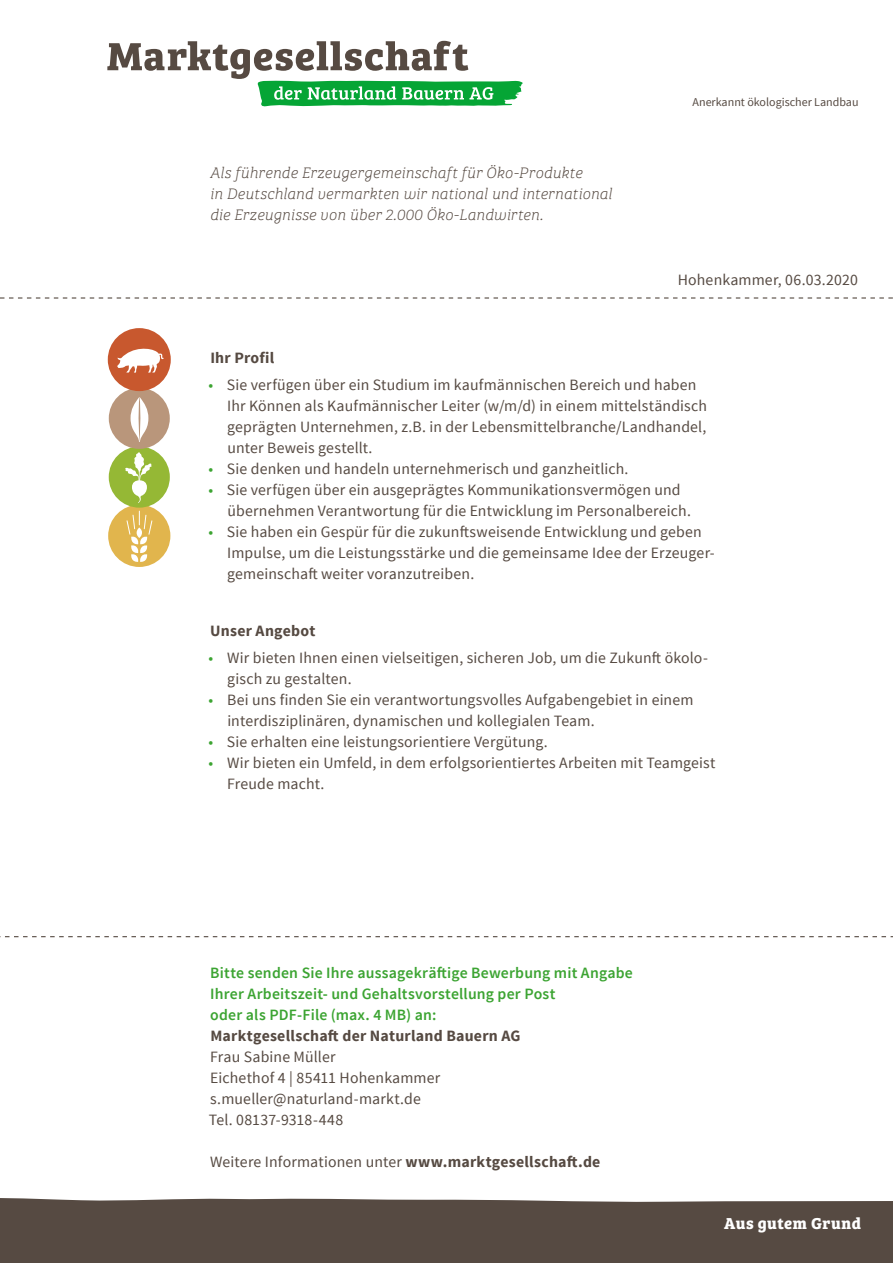
<style>
.page{position:relative;width:893px;height:1263px;background:#fff}
.page>*{position:absolute;margin:0;border:0;box-sizing:border-box;transform-origin:0 0}
.t1{font:700 16.35px "Bree Serif";letter-spacing:.03em;color:#fff}
.t2{font:15.75px/21px "Source Sans Pro";letter-spacing:.01em;color:#564a42}
.t3{font:italic 15.75px/21px "Bree Serif Th";letter-spacing:.005em;color:#564a42}
.t4{font:600 15.75px/21px "Source Sans Pro";letter-spacing:.01em;color:#3ca432}
.t5{font:700 15.75px "Source Sans Pro";letter-spacing:.015em;color:#564a42}
.t6{font:12px "Source Sans Pro";color:#564a42}
.s1{color:#3ca432}
.s2{font-weight:700}
</style>
<div class="page">
<div style="left:0;top:1198px;width:893px;height:65px;background:#564a42"></div>
<svg style="left:107px;top:41px;width:416px;height:65px"></svg>
<svg style="left:0;top:936px;width:893px;height:1px"></svg>
<svg style="left:0;top:297px;width:893px;height:2px"></svg>
<div style="left:108px;top:505px;width:62px;height:62px;background:#e1b54d;border-radius:50%"></div>
<svg style="left:126px;top:510px;width:27px;height:52px"></svg>
<div style="left:109px;top:446px;width:61px;height:62px;background:#95b835;border-radius:50%"></div>
<svg style="left:125px;top:452px;width:27px;height:51px"></svg>
<div style="left:109px;top:388px;width:61px;height:61px;background:#b9967b;border-radius:50%"></div>
<svg style="left:131px;top:397px;width:17px;height:45px"></svg>
<div style="left:108px;top:328px;width:63px;height:63px;background:#c8582e;border-radius:50%"></div>
<svg style="left:117px;top:348px;width:47px;height:25px"></svg>
<p class="t3" style="left:210px;top:162px;width:404px">Als führende Erzeugergemeinschaft für Öko-Produkte<br>in Deutschland vermarkten wir national und international die Erzeugnisse von über 2.000 Öko-Landwirten.</p>
<p class="t6" style="left:693px;top:95px;width:168px">Anerkannt ökologischer Landbau</p>
<p class="t2" style="left:678px;top:270px;width:182px">Hohenkammer, 06.03.2020</p>
<p class="t5" style="left:210px;top:348px;width:65px">Ihr Profil</p>
<p class="t2" style="left:227px;top:375px;width:481px;text-indent:-19px"><span class="s1">•</span> Sie verfügen über ein Studium im kaufmännischen Bereich und haben Ihr Können als Kaufmännischer Leiter (w/m/d) in einem mittelständisch geprägten Unternehmen, z.B. in der Lebensmittelbranche/Landhandel, unter Beweis gestellt.</p>
<p class="t2" style="left:209px;top:458px;width:421px"><span class="s1">•</span> Sie denken und handeln unternehmerisch und ganzheitlich.</p>
<p class="t2" style="left:227px;top:479px;width:465px;text-indent:-19px"><span class="s1">•</span> Sie verfügen über ein ausgeprägtes Kommunikationsvermögen und übernehmen Verantwortung für die Entwicklung im Personalbereich.</p>
<p class="t2" style="left:227px;top:521px;width:489px;text-indent:-19px"><span class="s1">•</span> Sie haben ein Gespür für die zukunftsweisende Entwicklung und geben<br>Impulse, um die Leistungsstärke und die gemeinsame Idee der Erzeuger&shy;gemeinschaft weiter voranzutreiben.</p>
<p class="t5" style="left:210px;top:621px;width:107px">Unser Angebot</p>
<p class="t2" style="left:227px;top:647px;width:482px;text-indent:-19px"><span class="s1">•</span> Wir bieten Ihnen einen vielseitigen, sicheren Job, um die Zukunft ökolo&shy;gisch zu gestalten.</p>
<p class="t2" style="left:227px;top:689px;width:468px;text-indent:-19px"><span class="s1">•</span> Bei uns finden Sie ein verantwortungsvolles Aufgabengebiet in einem interdisziplinären, dynamischen und kollegialen Team.</p>
<p class="t2" style="left:209px;top:731px;width:340px"><span class="s1">•</span> Sie erhalten eine leistungsorientiere Vergütung.</p>
<p class="t2" style="left:227px;top:752px;width:490px;text-indent:-19px"><span class="s1">•</span> Wir bieten ein Umfeld, in dem erfolgsorientiertes Arbeiten mit Teamgeist<br>Freude macht.</p>
<p class="t4" style="left:210px;top:963px;width:424px">Bitte senden Sie Ihre aussagekräftige Bewerbung mit Angabe<br>Ihrer Arbeitszeit- und Gehaltsvorstellung per Post<br>oder als PDF-File (max. 4 MB) an:</p>
<p class="t5" style="left:210px;top:1026px;width:312px">Marktgesellschaft der Naturland Bauern AG</p>
<p class="t2" style="left:209px;top:1047px;width:233px">Frau Sabine Müller<br>Eichethof 4 | 85411 Hohenkammer s.mueller@naturland-markt.de<br>Tel. 08137-9318-448</p>
<p class="t2" style="left:210px;top:1152px;width:392px">Weitere Informationen unter <span class="s2">www.marktgesellschaft.de</span></p>
<p class="t1" style="left:724px;top:1210px;width:139px">Aus gutem Grund</p>
</div>
